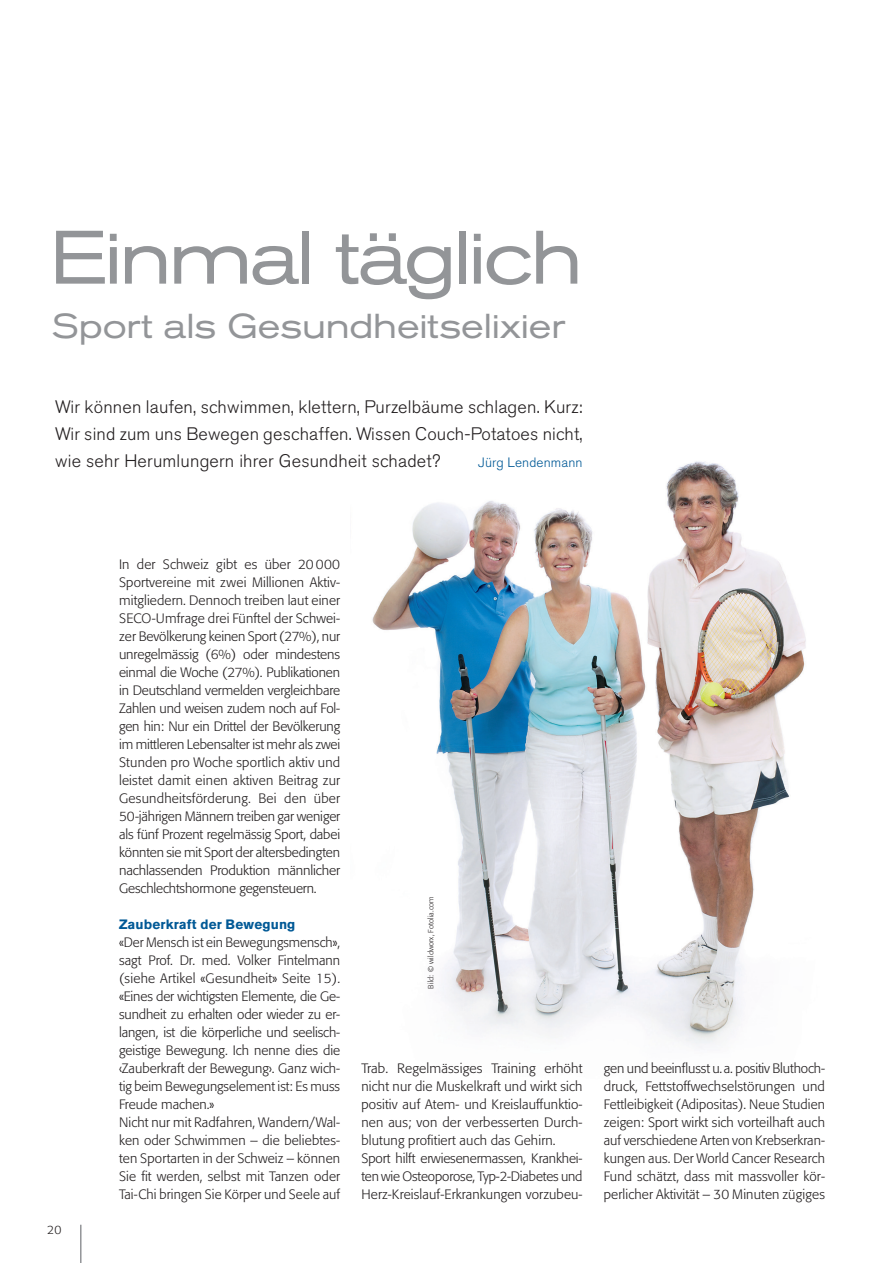
<style>
.page{position:relative;width:893px;height:1263px;background:#fff}
.page>*{position:absolute;margin:0;border:0;box-sizing:border-box;transform-origin:0 0}
.Titel_Redaktion_x04{font:expanded 74.85px "Akzidenz Grotesk Pro";letter-spacing:-.04em;color:#939598;scale:.96 1}
.Untertitel_Redaktion{font:expanded 34.35px "Akzidenz Grotesk Pro";letter-spacing:-.005em;color:#939598;scale:.96 1}
.Lead_x06{font:300 18px/27px "Akzidenz Grotesk Pro";letter-spacing:.01em;color:#231f20;text-align:justify}
.Grundtext_x08{font:300 13.5px/18px "Formata Pro";letter-spacing:.01em;color:#231f20;text-align:justify}
.Zwischentitel_x09{font:700 13.5px "Akzidenz Grotesk Pro";letter-spacing:.01em;color:#005996}
.Lead_x06-2{font:300 13.5px "Akzidenz Grotesk Pro";letter-spacing:.01em;color:#005996}
.Pagina_links{font:300 12px "Formata Pro";color:#231f20}
.Fotograf_x12{font:300 7.5px "Formata Pro";letter-spacing:.01em;color:#231f20}
</style>
<div class="page">
<hr style="left:80px;top:1225px;width:2px;height:38px;background:#939598">
<img style="left:372px;top:461px;width:434px;height:587px">
<p class="Titel_Redaktion_x04" style="left:50px;top:209px;width:557px">Einmal täglich</p>
<p class="Untertitel_Redaktion" style="left:52px;top:303px;width:536px">Sport als Gesundheitselixier</p>
<p class="Lead_x06" style="left:55px;top:393px;width:529px">Wir können laufen, schwimmen, klettern, Purzelbäume schlagen. Kurz:<br>Wir sind zum uns Bewegen geschaffen. Wissen Couch-Potatoes nicht, wie sehr Herumlungern ihrer Gesundheit schadet?</p>
<p class="Lead_x06-2" style="left:478px;top:454px;width:106px">Jürg Lendenmann</p>
<p class="Pagina_links" style="left:47px;top:1222px;width:16px">20</p>
<p class="Grundtext_x08" style="left:119px;top:555px;width:223px">In der Schweiz gibt es über 20 000<br>Sportvereine mit zwei Millionen Aktiv&shy;mitgliedern. Dennoch treiben laut einer SECO-Umfrage drei Fünftel der Schwei&shy;zer Bevölkerung keinen Sport (27%), nur unregelmässig (6%) oder mindestens einmal die Woche (27%). Publikationen in Deutschland vermelden vergleichbare Zahlen und weisen zudem noch auf Fol&shy;gen hin: Nur ein Drittel der Bevölkerung im mittleren Lebensalter ist mehr als zwei Stunden pro Woche sportlich aktiv und leistet damit einen aktiven Beitrag zur Gesundheitsförderung. Bei den über 50-jährigen Männern treiben gar weniger als fünf Prozent regelmässig Sport, dabei könnten sie mit Sport der altersbedingten nachlassenden Produktion männlicher Geschlechtshormone gegensteuern.</p>
<p class="Zwischentitel_x09" style="left:119px;top:916px;width:178px">Zauberkraft der Bewegung</p>
<p class="Grundtext_x08" style="left:119px;top:933px;width:223px">«Der Mensch ist ein Bewegungsmensch», sagt Prof. Dr. med. Volker Fintelmann (siehe Artikel «Gesundheit» Seite 15). «Eines der wichtigsten Elemente, die Ge&shy;sundheit zu erhalten oder wieder zu er&shy;langen, ist die körperliche und seelisch&shy;geistige Bewegung. Ich nenne dies die ‹Zauberkraft der Bewegung›. Ganz wich&shy;tig beim Bewegungselement ist: Es muss Freude machen.»</p>
<p class="Grundtext_x08" style="left:119px;top:1113px;width:223px">Nicht nur mit Radfahren, Wandern/Wal&shy;ken oder Schwimmen – die beliebtes&shy;ten Sportarten in der Schweiz – können Sie fit werden, selbst mit Tanzen oder Tai-Chi bringen Sie Körper und Seele auf</p>
<p class="Fotograf_x12" style="left:426px;top:988px;width:94px;rotate:-90deg">Bild: © wildworx, Fotolia.com</p>
<p class="Grundtext_x08" style="left:361px;top:1059px;width:223px">Trab. Regelmässiges Training erhöht nicht nur die Muskelkraft und wirkt sich positiv auf Atem- und Kreislauffunktio&shy;nen aus; von der verbesserten Durch&shy;blutung profitiert auch das Gehirn.</p>
<p class="Grundtext_x08" style="left:361px;top:1149px;width:223px">Sport hilft erwiesenermassen, Krankhei&shy;ten wie Osteoporose, Typ-2-Diabetes und Herz-Kreislauf-Erkrankungen vorzubeu-</p>
<p class="Grundtext_x08" style="left:604px;top:1059px;width:223px">gen und beeinflusst u.a. positiv Bluthoch&shy;druck, Fettstoffwechselstörungen und Fettleibigkeit (Adipositas). Neue Studien zeigen: Sport wirkt sich vorteilhaft auch auf verschiedene Arten von Krebserkran&shy;kungen aus. Der World Cancer Research Fund schätzt, dass mit massvoller kör&shy;perlicher Aktivität – 30 Minuten zügiges</p>
</div>
